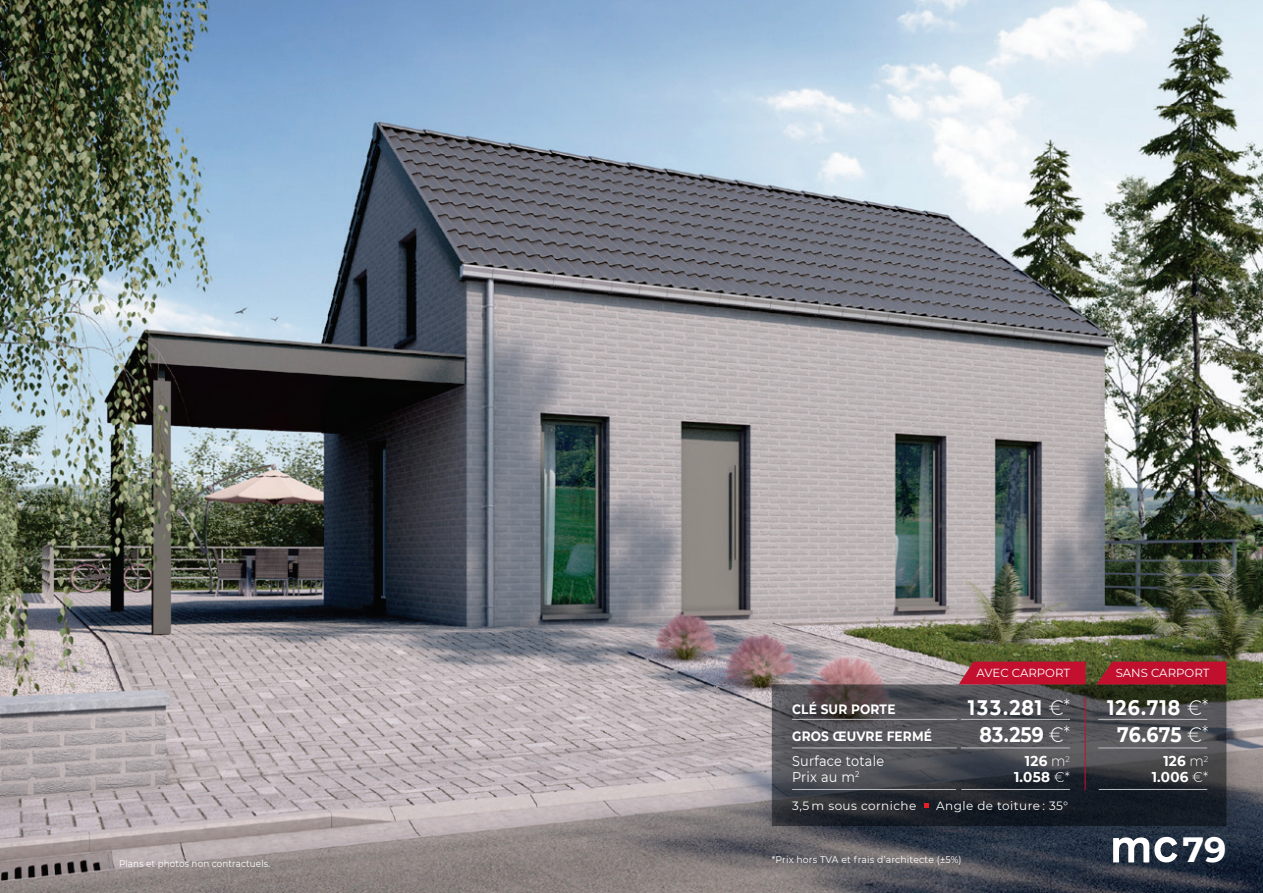
<style>
.page{position:relative;width:1263px;height:893px;background:#fff}
.page>*{position:absolute;margin:0;border:0;box-sizing:border-box;transform-origin:0 0}
.t1{font:700 34.95px "Montserrat";color:#fff}
.t2{font:700 21px/27px "Montserrat";letter-spacing:.05em;color:#fff;text-align:center;scale:.9 1}
.t3{font:700 14.25px/15.9px "Montserrat";letter-spacing:.02em;color:#fff;text-align:right;scale:.95 1}
.t4{font:14.25px/15.9px "Montserrat";letter-spacing:.02em;color:#fff;scale:.9 1}
.t5{font:700 13.5px/27px "Montserrat";letter-spacing:.015em;color:#fff;scale:.9 1}
.t6{font:12px "Montserrat";letter-spacing:.035em;color:#fff}
.t7{font:11.7px "Montserrat";color:#fff}
.t8{font:9.75px "Montserrat";letter-spacing:.015em;color:#fff;scale:.95 1}
.t9{font:9.75px "Montserrat";letter-spacing:.015em;color:#fff;scale:.9 1}
.s1{font-weight:300}
.s2{font-weight:300;font-size:18px}
</style>
<div class="page">
<img style="left:0;top:0;width:1263px;height:893px">
<div style="left:765px;top:670px;width:484px;height:171px;background:#231f20;opacity:.16"></div>
<svg style="left:772px;top:684px;width:454px;height:142px;background:#3e4045"></svg>
<hr style="left:792px;top:719px;width:165px;height:1px;background:#bcbdc0">
<hr style="left:792px;top:748px;width:165px;height:1px;background:#bcbdc0">
<hr style="left:792px;top:789px;width:164px;height:1px;background:#bcbdc0">
<hr style="left:1085px;top:698px;width:1px;height:92px;background:#c3102f">
<svg style="left:924px;top:803px;width:4px;height:5px"></svg>
<hr style="left:1098px;top:719px;width:109px;height:1px;background:#bcbdc0">
<hr style="left:1098px;top:748px;width:109px;height:1px;background:#bcbdc0">
<hr style="left:1099px;top:789px;width:108px;height:1px;background:#bcbdc0">
<svg style="left:1113px;top:837px;width:64px;height:25px"></svg>
<hr style="left:961px;top:719px;width:109px;height:1px;background:#bcbdc0">
<hr style="left:961px;top:748px;width:109px;height:1px;background:#bcbdc0">
<hr style="left:961px;top:789px;width:109px;height:1px;background:#bcbdc0">
<div style="left:954px;top:647px;width:155px;height:52px;background:#231f20;opacity:.24"></div>
<div style="left:959px;top:662px;width:126px;height:22px;background:#c3102f"></div>
<div style="left:1093px;top:647px;width:156px;height:52px;background:#231f20;opacity:.24"></div>
<svg style="left:1096px;top:662px;width:16px;height:22px"></svg>
<div style="left:1112px;top:654px;width:118px;height:37px;background:#231f20;opacity:.24"></div>
<h3 class="t5" style="left:792px;top:695px;width:157px">CLÉ SUR PORTE<br>GROS ŒUVRE FERMÉ</h3>
<h3 class="t4" style="left:792px;top:752px;width:104px">Surface totale<br>Prix au m<sup>2</sup></h3>
<p class="t7" style="left:976px;top:665px;width:95px">AVEC CARPORT</p>
<p class="t7" style="left:1116px;top:665px;width:95px">SANS CARPORT</p>
<h2 class="t2" style="left:968px;top:693px;width:115px">133.281 <span class="s1">€</span><span class="s2">*<br></span>83.259 <span class="s1">€</span><span class="s2">*</span></h2>
<h3 class="t3" style="left:1014px;top:753px;width:60px">126 <span class="s1">m</span><sup>2<br></sup>1.058 <span class="s1">€*</span></h3>
<h2 class="t2" style="left:1107px;top:693px;width:114px">126.718 <span class="s1">€</span><span class="s2">*<br></span>76.675 <span class="s1">€</span><span class="s2">*</span></h2>
<h3 class="t3" style="left:1152px;top:753px;width:61px">126 <span class="s1">m</span><sup>2<br></sup>1.006 <span class="s1">€*</span></h3>
<p class="t6" style="left:792px;top:797px;width:126px">3,5 m sous corniche</p>
<p class="t6" style="left:936px;top:797px;width:134px">Angle de toiture : 35°</p>
<p class="t9" style="left:119px;top:857px;width:169px">Plans et photos non contractuels.</p>
<p class="t8" style="left:772px;top:852px;width:201px">*Prix hors TVA et frais d’architecte (±5%)</p>
<h1 class="t1" style="left:1182px;top:825px;width:45px">79</h1>
</div>
